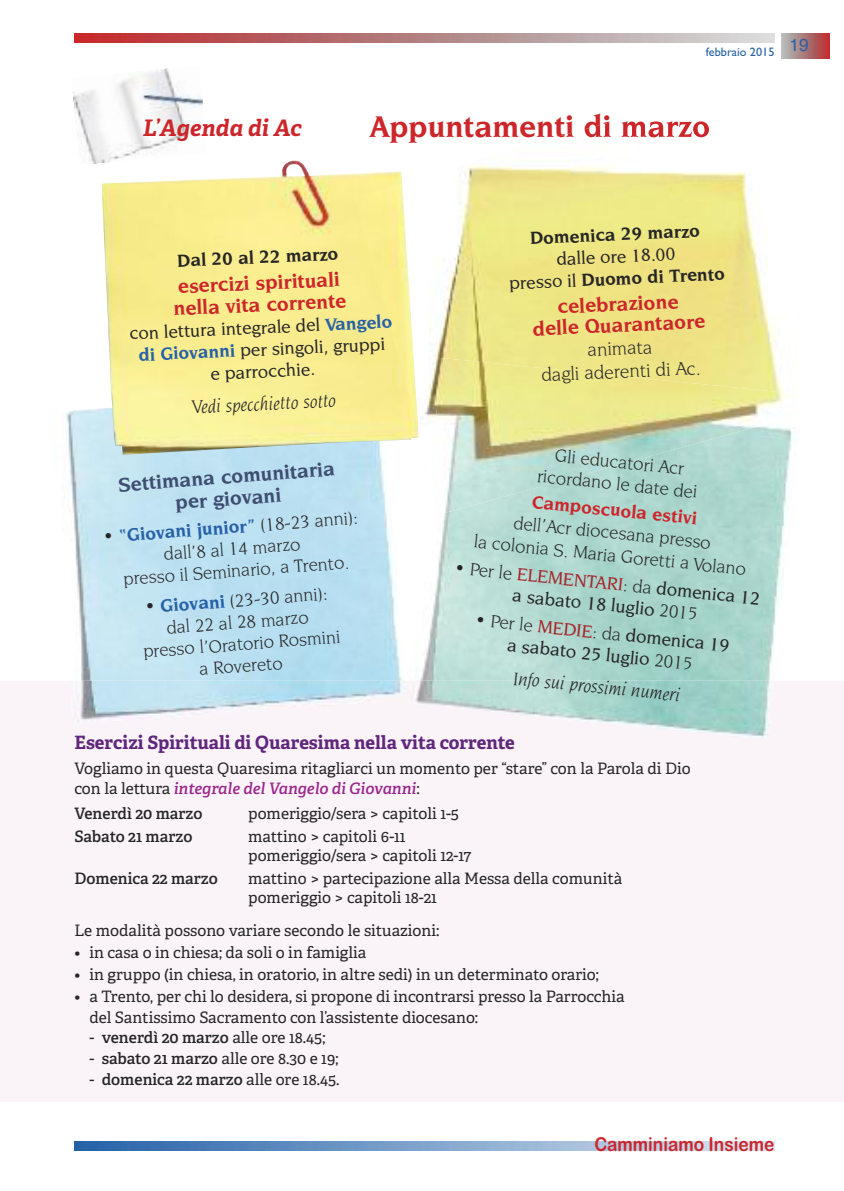
<style>
.page{position:relative;width:844px;height:1191px;background:#fff}
.page>*{position:absolute;margin:0;border:0;box-sizing:border-box;transform-origin:0 0}
.t1{font:700 31.5px "Novarese IT Cby BT";color:#cc262b}
.t2{font:italic 700 22.75px "Adelle";color:#cc262b}
.t3{font:700 20.65px/21.7px "Novarese IT Cby BT";color:#cc262b}
.t4{font:700 20.65px/22.1px "Novarese IT Cby BT";color:#3f4d71;text-align:center}
.t5{font:italic 19.43px "Novarese IT Cby BT";color:#272627}
.t6{font:19.43px/23.1px "Novarese IT Cby BT";color:#272627;text-align:center}
.t7{font:19.25px "Arial Rounded MT Bold";color:#cc262b;scale:.9 1}
.t8{font:18.72px/21.9px "Novarese IT Cby BT";color:#272627;text-align:center}
.t9{font:500 18.72px/21.9px "Novarese IT Cby BT";color:#272627;text-align:center}
.t10{font:700 18.72px "Novarese IT Cby BT";color:#cc262b}
.t11{font:500 18.55px/22.2px "Novarese IT Cby BT";color:#272627;text-align:center}
.t12{font:700 18.55px "Novarese IT Cby BT";color:#272627}
.t13{font:700 18.38px "Adelle";color:#60267c}
.t14{font:15.75px/20.7px "Adelle";color:#272627}
.t15{font:600 15.75px "Adelle";color:#272627}
.t16{font:12.25px "Gill Sans";color:#2661a7}
.s1{font-weight:700;color:#2661a7}
.s2{font-weight:700}
.s3{font-weight:400}
.s4{color:#a6272b}
.s5{font-weight:600;font-style:italic;color:#9a258a}
.s6{font-weight:600}
</style>
<div class="page">
<div style="left:0;top:680px;width:843px;height:421px;background:#faf4f9"></div>
<img style="left:66px;top:408px;width:337px;height:272px">
<img style="left:78px;top:680px;width:329px;height:42px">
<img style="left:781px;top:34px;width:48px;height:25px">
<img style="left:74px;top:34px;width:700px;height:9px">
<img style="left:74px;top:1142px;width:700px;height:8px">
<img style="left:72px;top:68px;width:131px;height:96px">
<img style="left:101px;top:160px;width:301px;height:295px">
<img style="left:420px;top:514px;width:365px;height:166px">
<img style="left:407px;top:680px;width:363px;height:58px">
<img style="left:402px;top:121px;width:374px;height:352px">
<img style="left:354px;top:183px;width:64px;height:247px">
<svg style="left:387px;top:318px;width:4px;height:10px"></svg>
<img style="left:430px;top:358px;width:366px;height:156px">
<h2 class="t2" style="left:143px;top:120px;width:160px">L’Agenda di Ac</h2>
<p class="t16" style="left:705px;top:44px;width:105px">febbraio 2015 <sup>19</sup></p>
<h1 class="t1" style="left:369px;top:114px;width:342px">Appuntamenti di marzo</h1>
<p class="t12" style="left:177px;top:254px;width:162px;rotate:-3deg">Dal 20 al 22 marzo</p>
<h3 class="t3" style="left:172px;top:278px;width:174px;rotate:-3deg">esercizi spirituali nella vita corrente</h3>
<p class="t11" style="left:129px;top:324px;width:264px;rotate:-3deg">con lettura integrale del <span class="s1">Vangelo di Giovanni</span> per singoli, gruppi<br>e parrocchie.</p>
<p class="t5" style="left:192px;top:400px;width:145px;rotate:-3deg">Vedi specchietto sotto</p>
<h3 class="t4" style="left:118px;top:474px;width:218px;rotate:-4deg">Settimana comunitaria per giovani</h3>
<p class="t8" style="left:102px;top:526px;width:257px;rotate:-4deg">• <span class="s1">“Giovani junior”</span> (18-23 anni): dall’8 al 14 marzo<br>presso il Seminario, a Trento.</p>
<p class="t8" style="left:139px;top:597px;width:199px;rotate:-4deg">• <span class="s1">Giovani</span> (23-30 anni): dal 22 al 28 marzo presso l’Oratorio Rosmini a Rovereto</p>
<p class="t12" style="left:529px;top:231px;width:171px;rotate:-3deg">Domenica 29 marzo</p>
<p class="t11" style="left:507px;top:252px;width:217px;rotate:-3deg">dalle ore 18.00<br>presso il <span class="s2">Duomo di Trento</span></p>
<h3 class="t3" style="left:531px;top:299px;width:174px;line-height:21px;text-align:center;rotate:-3deg">celebrazione<br>delle Quarantaore</h3>
<p class="t6" style="left:539px;top:342px;width:161px;rotate:-3deg">animata<br>dagli aderenti di Ac.</p>
<p class="t8" style="left:540px;top:444px;width:162px;rotate:6deg">Gli educatori Acr ricordano le date dei</p>
<p class="t8" style="left:514px;top:512px;width:200px;rotate:6deg">dell’Acr diocesana presso</p>
<p class="t10" style="left:533px;top:493px;width:167px;rotate:6deg">Camposcuola estivi</p>
<p class="t8" style="left:475px;top:531px;width:275px;rotate:6deg">la colonia S. Maria Goretti a Volano</p>
<p class="t9" style="left:455px;top:557px;width:308px;rotate:6deg"><span class="s3">• Per le</span> <span class="s4">ELEMENTARI</span><span class="s3">: da</span> domenica 12 a sabato 18 luglio <span class="s3">2015</span></p>
<p class="t9" style="left:476px;top:609px;width:257px;rotate:6deg"><span class="s3">• Per le</span> <span class="s4">MEDIE</span><span class="s3">: da</span> domenica 19 a sabato 25 luglio <span class="s3">2015</span></p>
<p class="t5" style="left:514px;top:670px;width:169px;rotate:6deg">Info sui prossimi numeri</p>
<p class="t13" style="left:74px;top:736px;width:442px">Esercizi Spirituali di Quaresima nella vita corrente</p>
<p class="t14" style="left:74px;top:759px;width:617px">Vogliamo in questa Quaresima ritagliarci un momento per “stare” con la Parola di Dio con la lettura <span class="s5">integrale del Vangelo di Giovanni</span>:</p>
<p class="t15" style="left:74px;top:807px;width:129px">Venerdì 20 marzo</p>
<p class="t14" style="left:248px;top:804px;width:212px">pomeriggio/sera &gt; capitoli 1-5</p>
<p class="t15" style="left:74px;top:830px;width:119px">Sabato 21 marzo</p>
<p class="t14" style="left:248px;top:828px;width:225px;line-height:19.2px">mattino &gt; capitoli 6-11 pomeriggio/sera &gt; capitoli 12-17</p>
<p class="t15" style="left:74px;top:872px;width:145px">Domenica 22 marzo</p>
<p class="t14" style="left:248px;top:870px;width:375px;line-height:19.2px">mattino &gt; partecipazione alla Messa della comunità pomeriggio &gt; capitoli 18-21</p>
<p class="t14" style="left:74px;top:922px;width:366px">Le modalità possono variare secondo le situazioni:</p>
<p class="t14" style="left:74px;top:943px;width:293px">• in casa o in chiesa; da soli o in famiglia</p>
<p class="t14" style="left:74px;top:965px;width:525px">• in gruppo (in chiesa, in oratorio, in altre sedi) in un determinato orario;</p>
<p class="t14" style="left:89px;top:987px;width:536px;text-indent:-15px">• a Trento, per chi lo desidera, si propone di incontrarsi presso la Parrocchia del Santissimo Sacramento con l’assistente diocesano:</p>
<p class="t14" style="left:89px;top:1029px;width:237px">- <span class="s6">venerdì 20 marzo</span> alle ore 18.45;</p>
<p class="t14" style="left:89px;top:1049px;width:250px">- <span class="s6">sabato 21 marzo</span> alle ore 8.30 e 19;</p>
<p class="t15" style="left:89px;top:1073px;width:251px"><span class="s3">-</span> domenica 22 marzo <span class="s3">alle ore 18.45.</span></p>
<p class="t7" style="left:594px;top:1132px;width:201px">Camminiamo Insieme</p>
</div>
